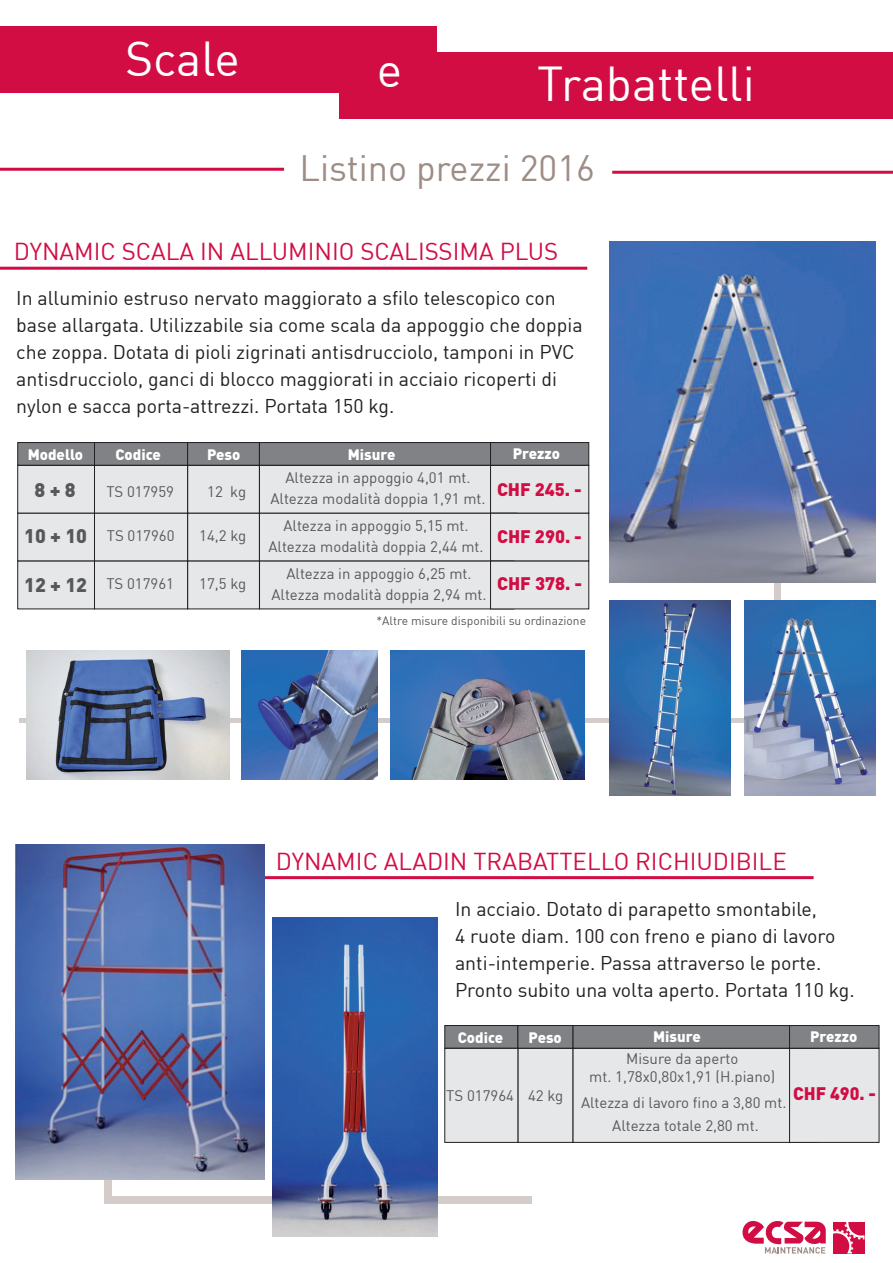
<style>
.page{position:relative;width:893px;height:1263px;background:#fff}
.page>*{position:absolute;margin:0;border:0;box-sizing:border-box;transform-origin:0 0}
.t1{font:48px "DIN";color:#fff}
.t2{font:36px "DIN";color:#9d8d85}
.t3{font:24px "DIN";color:#d20d44}
.t4{font:19.5px/27px "DIN";color:#231f20}
.t5{font:900 19.5px "DIN";color:#57585a}
.t6{font:900 18px "DIN";color:#d20d44}
.t7{font:15px/21px "DIN";color:#57585a;text-align:center}
.t8{font:900 15px "DIN";color:#fff}
.t9{font:12px "DIN";color:#57585a}
</style>
<div class="page">
<div style="left:104px;top:1046px;width:7px;height:150px;background:#d3ccc9"></div>
<div style="left:104px;top:1196px;width:428px;height:7px;background:#d3ccc9"></div>
<hr style="left:241px;top:876px;width:573px;height:3px;background:#d20d44">
<div style="left:0;top:26px;width:437px;height:67px;background:#d20d44"></div>
<div style="left:339px;top:52px;width:554px;height:67px;background:#d20d44"></div>
<svg style="left:775px;top:582px;width:6px;height:19px"></svg>
<div style="left:19px;top:718px;width:762px;height:5px;background:#d3ccc9"></div>
<hr style="left:0;top:267px;width:587px;height:3px;background:#d20d44">
<img style="left:609px;top:242px;width:266px;height:340px">
<hr style="left:0;top:168px;width:284px;height:3px;background:#d20d44">
<hr style="left:612px;top:171px;width:281px;height:3px;background:#d20d44">
<img style="left:16px;top:844px;width:249px;height:336px">
<div style="left:517px;top:1048px;width:56px;height:95px;background:#e6e7e9;border:1px solid #231f20"></div>
<div style="left:573px;top:1048px;width:246px;height:95px;background:#e6e7e9;border:1px solid #231f20"></div>
<div style="left:789px;top:1048px;width:90px;height:95px;background:#e6e7e9;border:1px solid #231f20"></div>
<img style="left:391px;top:650px;width:193px;height:129px">
<img style="left:241px;top:650px;width:137px;height:129px">
<img style="left:27px;top:650px;width:203px;height:129px">
<div style="left:17px;top:465px;width:78px;height:49px;background:#e6e7e9;border:1px solid #231f20"></div>
<div style="left:187px;top:465px;width:73px;height:49px;background:#e6e7e9"></div>
<div style="left:259px;top:465px;width:258px;height:49px;background:#e6e7e9"></div>
<div style="left:490px;top:465px;width:99px;height:49px;background:#e6e7e9"></div>
<div style="left:17px;top:513px;width:78px;height:48px;background:#e6e7e9;border:1px solid #231f20"></div>
<div style="left:187px;top:513px;width:73px;height:48px;background:#e6e7e9;border:1px solid #231f20"></div>
<div style="left:259px;top:513px;width:258px;height:48px;background:#e6e7e9;border:1px solid #231f20"></div>
<div style="left:490px;top:513px;width:99px;height:48px;background:#e6e7e9;border:1px solid #231f20"></div>
<div style="left:17px;top:561px;width:78px;height:48px;background:#e6e7e9"></div>
<div style="left:187px;top:561px;width:73px;height:48px;background:#e6e7e9"></div>
<div style="left:259px;top:561px;width:255px;height:48px;background:#e6e7e9"></div>
<div style="left:490px;top:561px;width:99px;height:48px;background:#e6e7e9"></div>
<div style="left:94px;top:465px;width:94px;height:49px;background:#e6e7e9;border:1px solid #231f20"></div>
<div style="left:94px;top:513px;width:94px;height:48px;background:#e6e7e9;border:1px solid #231f20"></div>
<div style="left:94px;top:561px;width:94px;height:48px;background:#e6e7e9;border:1px solid #231f20"></div>
<div style="left:17px;top:442px;width:78px;height:24px;background:#808285;border:1px solid #231f20"></div>
<div style="left:94px;top:442px;width:94px;height:24px;background:#808285;border:1px solid #231f20"></div>
<div style="left:187px;top:442px;width:73px;height:24px;background:#808285;border:1px solid #231f20"></div>
<div style="left:259px;top:442px;width:238px;height:24px;background:#808285;border:1px solid #231f20"></div>
<div style="left:490px;top:442px;width:99px;height:24px;background:#808285;border:1px solid #231f20"></div>
<div style="left:444px;top:1025px;width:74px;height:23px;background:#808285;border:1px solid #231f20"></div>
<div style="left:517px;top:1025px;width:56px;height:23px;background:#808285;border:1px solid #231f20"></div>
<div style="left:573px;top:1025px;width:217px;height:23px;background:#808285;border:1px solid #231f20"></div>
<div style="left:789px;top:1025px;width:90px;height:23px;background:#808285;border:1px solid #231f20"></div>
<div style="left:444px;top:1048px;width:74px;height:95px;background:#e6e7e9;border:1px solid #231f20"></div>
<img style="left:273px;top:917px;width:164px;height:319px">
<img style="left:609px;top:601px;width:121px;height:195px">
<img style="left:744px;top:601px;width:131px;height:195px">
<svg style="left:742px;top:1221px;width:84px;height:32px"></svg>
<svg style="left:833px;top:1222px;width:31px;height:31px"></svg>
<h1 class="t1" style="left:125px;top:28px;width:116px">Scale</h1>
<h1 class="t1" style="left:377px;top:40px;width:27px">e</h1>
<h1 class="t1" style="left:537px;top:53px;width:219px">Trabattelli</h1>
<h2 class="t2" style="left:300px;top:146px;width:297px">Listino prezzi 2016</h2>
<p class="t3" style="left:14px;top:236px;width:546px">DYNAMIC SCALA IN ALLUMINIO SCALISSIMA PLUS</p>
<p class="t4" style="left:16px;top:284px;width:568px">In alluminio estruso nervato maggiorato a sfilo telescopico con base allargata. Utilizzabile sia come scala da appoggio che doppia che zoppa. Dotata di pioli zigrinati antisdrucciolo, tamponi in PVC antisdrucciolo, ganci di blocco maggiorati in acciaio ricoperti di nylon e sacca porta-attrezzi. Portata 150 kg.</p>
<p class="t8" style="left:28px;top:444px;width:57px">Modello</p>
<p class="t8" style="left:116px;top:444px;width:47px">Codice</p>
<p class="t8" style="left:207px;top:445px;width:35px">Peso</p>
<p class="t8" style="left:348px;top:444px;width:49px">Misure</p>
<p class="t8" style="left:513px;top:443px;width:49px">Prezzo</p>
<p class="t7" style="left:106px;top:481px;width:69px">TS 017959</p>
<p class="t7" style="left:107px;top:525px;width:69px">TS 017960</p>
<p class="t7" style="left:106px;top:573px;width:69px">TS 017961</p>
<p class="t7" style="left:270px;top:467px;width:217px">Altezza in appoggio 4,01 mt.<br>Altezza modalità doppia 1,91 mt.</p>
<p class="t5" style="left:35px;top:477px;width:43px">8 + 8</p>
<p class="t7" style="left:207px;top:481px;width:41px">12 kg</p>
<p class="t6" style="left:497px;top:478px;width:86px">CHF 245. -</p>
<p class="t5" style="left:24px;top:523px;width:64px">10 + 10</p>
<p class="t6" style="left:497px;top:524px;width:86px">CHF 290. -</p>
<p class="t5" style="left:24px;top:572px;width:64px">12 + 12</p>
<p class="t7" style="left:199px;top:573px;width:49px">17,5 kg</p>
<p class="t6" style="left:497px;top:571px;width:86px">CHF 378. -</p>
<p class="t7" style="left:268px;top:515px;width:217px">Altezza in appoggio 5,15 mt.<br>Altezza modalità doppia 2,44 mt.</p>
<p class="t7" style="left:271px;top:563px;width:217px">Altezza in appoggio 6,25 mt.<br>Altezza modalità doppia 2,94 mt.</p>
<p class="t9" style="left:376px;top:613px;width:211px">*Altre misure disponibili su ordinazione</p>
<p class="t7" style="left:199px;top:525px;width:49px">14,2 kg</p>
<p class="t3" style="left:276px;top:847px;width:512px">DYNAMIC ALADIN TRABATTELLO RICHIUDIBILE</p>
<p class="t4" style="left:455px;top:895px;width:401px">In acciaio. Dotato di parapetto smontabile,<br>4 ruote diam. 100 con freno e piano di lavoro anti-intemperie. Passa attraverso le porte.<br>Pronto subito una volta aperto. Portata 110 kg.</p>
<p class="t8" style="left:458px;top:1027px;width:47px">Codice</p>
<p class="t8" style="left:528px;top:1027px;width:35px">Peso</p>
<p class="t8" style="left:653px;top:1027px;width:49px">Misure</p>
<p class="t8" style="left:810px;top:1027px;width:49px">Prezzo</p>
<p class="t7" style="left:446px;top:1085px;width:69px">TS 017964</p>
<p class="t7" style="left:589px;top:1049px;width:188px;line-height:18px">Misure da aperto<br>mt. 1,78x0,80x1,91 (H.piano)</p>
<p class="t7" style="left:612px;top:1115px;width:148px">Altezza totale 2,80 mt.</p>
<p class="t7" style="left:528px;top:1085px;width:37px">42 kg</p>
<p class="t6" style="left:793px;top:1082px;width:84px">CHF 490. -</p>
<p class="t7" style="left:581px;top:1092px;width:207px">Altezza di lavoro fino a 3,80 mt.</p>
</div>
